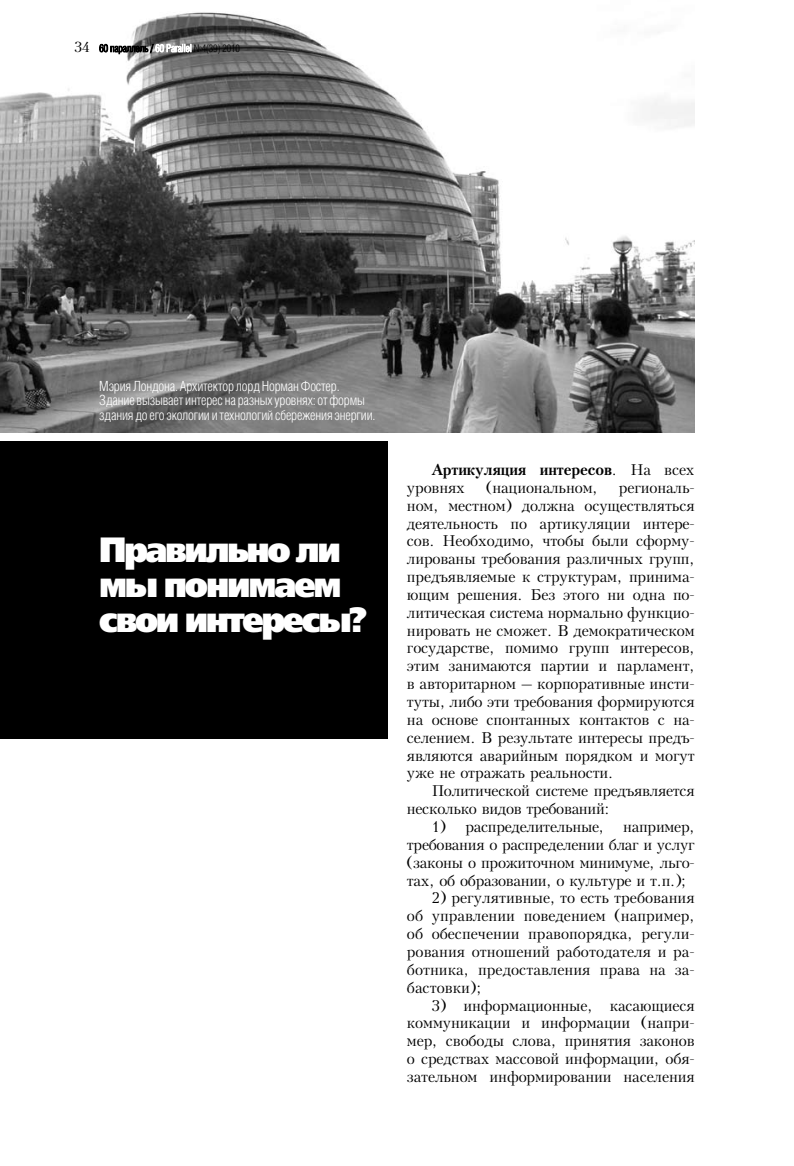
<style>
.page{position:relative;width:794px;height:1166px;background:#fff}
.page>*{position:absolute;margin:0;border:0;box-sizing:border-box;transform-origin:0 0}
.t1{font:35px/35px "Free Set Black C";letter-spacing:-.07em;color:#fff;scale:.96 1}
.t2{font:14.88px/17.8px "Kudrashov C";letter-spacing:-.01em;color:#000;text-align:justify}
.t3{font:700 14.88px/17.8px "Kudrashov C";letter-spacing:-.01em;color:#000}
.t4{font:300 14px/14.2px "Helios Cond";letter-spacing:-.01em;color:#fff}
.s1{font-weight:400}
</style>
<div class="page">
<img style="left:0;top:12px;width:694px;height:420px">
<div style="left:0;top:441px;width:387px;height:298px;background:#000"></div>
<svg style="left:99px;top:44px;width:92px;height:10px"></svg>
<p class="t4" style="left:99px;top:379px;width:278px">Мэрия Лондона. Архитектор лорд Норман Фостер.<br>Здание вызывает интерес на разных уровнях: от формы здания до его экологии и технологий сбережения энергии.</p>
<h1 class="t1" style="left:99px;top:532px;width:281px">Правильно ли мы понимаем свои интересы?</h1>
<p class="t3" style="left:407px;top:460px;width:289px;text-indent:25px">Артикуляция интересов<span class="s1">. На всех уровнях</span></p>
<p class="t2" style="left:486px;top:479px;width:113px">(национальном,</p>
<p class="t2" style="left:407px;top:479px;width:289px;text-indent:212px">региональ&shy;ном, местном) должна осуществляться деятельность по артикуляции интере&shy;сов. Необходимо, чтобы были сформу&shy;лированы требования различных групп, предъявляемые к структурам, принима&shy;ющим решения. Без этого ни одна по&shy;литическая система нормально функцио&shy;нировать не сможет. В демократическом государстве, помимо групп интересов, этим занимаются партии и парламент, в авторитарном – корпоративные инсти&shy;туты, либо эти требования формируются на основе спонтанных контактов с на&shy;селением. В результате интересы предъ&shy;являются аварийным порядком и могут уже не отражать реальности.</p>
<p class="t2" style="left:407px;top:782px;width:289px;text-indent:25px">Политической системе предъявляется несколько видов требований:</p>
<p class="t2" style="left:432px;top:818px;width:174px">1) распределительные,</p>
<p class="t2" style="left:407px;top:818px;width:289px;text-indent:216px">например, требования о распределении благ и услуг (законы о прожиточном минимуме, льго&shy;тах, об образовании, о культуре и т.п.);</p>
<p class="t2" style="left:407px;top:889px;width:289px;text-indent:25px">2) регулятивные, то есть требования об управлении поведением (например, об обеспечении правопорядка, регули&shy;рования отношений работодателя и ра&shy;ботника, предоставления права на за&shy;бастовки);</p>
<p class="t2" style="left:407px;top:996px;width:289px;text-indent:25px">3) информационные, касающиеся коммуникации и информации (напри&shy;мер, свободы слова, принятия законов о средствах массовой информации, обя&shy;зательном информировании населения</p>
</div>
